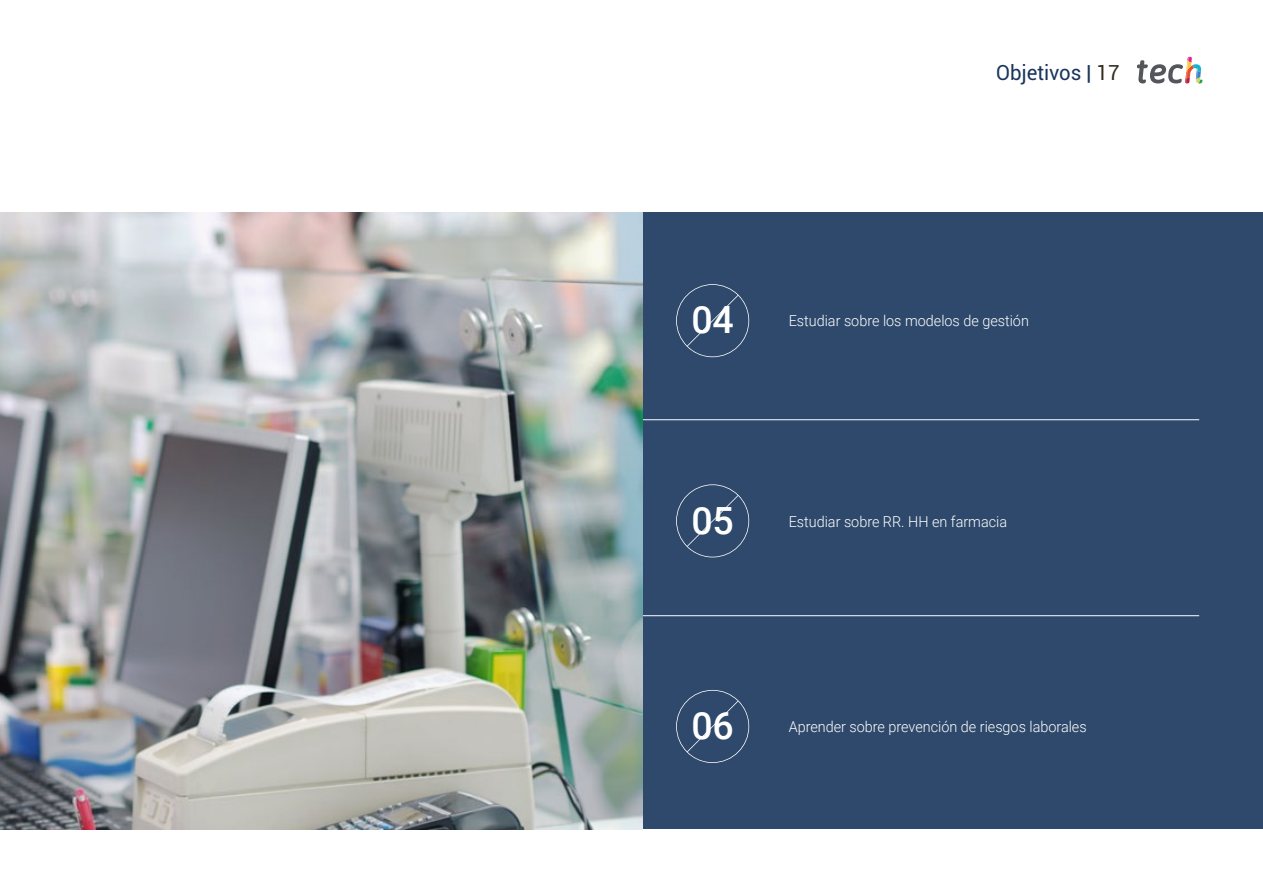
<style>
.page{position:relative;width:1263px;height:893px;background:#fff}
.page>*{position:absolute;margin:0;border:0;box-sizing:border-box;transform-origin:0 0}
.t1{font:500 37.5px "Roboto";color:#fff}
.t2{font:21px "Roboto";color:#1a355c}
.t3{font:300 15px "Roboto";color:#fff;scale:.96 1}
.s1{color:#312e20}
</style>
<div class="page">
<svg style="left:1137px;top:57px;width:65px;height:27px"></svg>
<div style="left:642px;top:213px;width:621px;height:616px;background:#2e496b"></div>
<svg style="left:676px;top:284px;width:73px;height:73px"></svg>
<svg style="left:676px;top:690px;width:73px;height:73px"></svg>
<svg style="left:676px;top:484px;width:73px;height:73px"></svg>
<hr style="left:0;top:419px;width:1199px;height:1px;background:#fff">
<hr style="left:0;top:615px;width:1199px;height:1px;background:#fff">
<img style="left:0;top:213px;width:642px;height:616px">
<h2 class="t2" style="left:996px;top:57px;width:125px">Objetivos | <span class="s1">17</span></h2>
<h1 class="t1" style="left:691px;top:294px;width:44px">04</h1>
<p class="t3" style="left:789px;top:310px;width:252px">Estudiar sobre los modelos de gestión</p>
<h1 class="t1" style="left:691px;top:494px;width:44px">05</h1>
<p class="t3" style="left:789px;top:511px;width:229px">Estudiar sobre RR. HH en farmacia</p>
<h1 class="t1" style="left:691px;top:699px;width:44px">06</h1>
<p class="t3" style="left:789px;top:716px;width:312px">Aprender sobre prevención de riesgos laborales</p>
</div>
